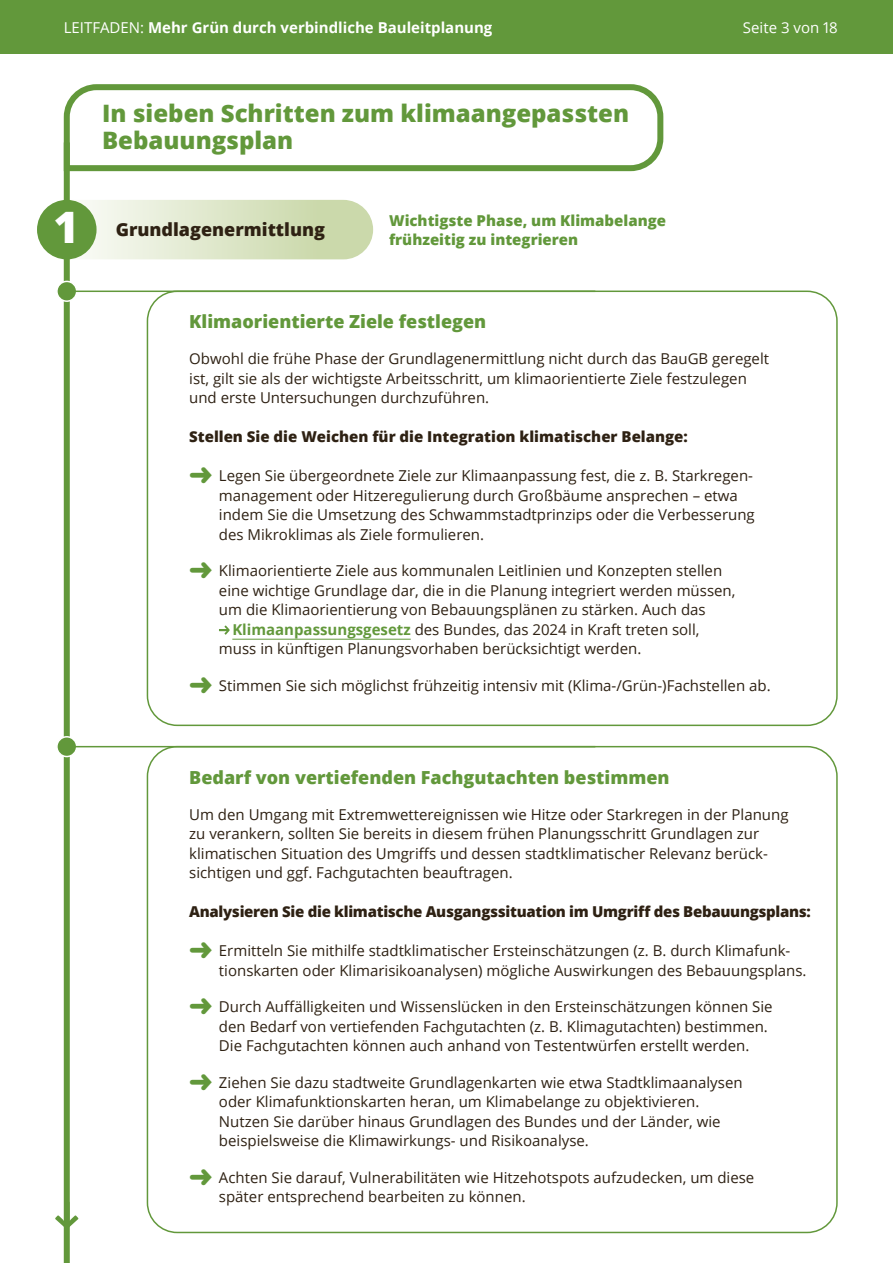
<style>
.page{position:relative;width:893px;height:1263px;background:#fff}
.page>*{position:absolute;margin:0;border:0;box-sizing:border-box;transform-origin:0 0}
.t1{font:800 43.35px "Open Sans";color:#fff}
.t2{font:800 24px/27px "Open Sans";color:#62983b}
.t3{font:800 18px "Open Sans";color:#62983b}
.t4{font:800 18px "Open Sans";color:#2e2113}
.Text_10_13_schwarz{font:15px/19.5px "Open Sans";color:#2e2113}
.t5{font:800 15px "Open Sans";letter-spacing:-.02em;color:#2e2113}
.t6{font:800 15px "Open Sans";color:#2e2113}
.t7{font:800 15px/19.5px "Open Sans";color:#62983b}
.t8{font:700 15px "Open Sans";color:#fff}
.t9{font:15px "Open Sans";color:#fff}
.s1{font-weight:400}
.s2{color:#62983b}
.s3{font-weight:700;color:#62983b}
</style>
<div class="page">
<div style="left:0;top:0;width:893px;height:54px;background:#62983b"></div>
<svg style="left:63px;top:84px;width:601px;height:90px"></svg>
<svg style="left:37px;top:200px;width:336px;height:59px;background:#dce5c8"></svg>
<div style="left:64px;top:142px;width:6px;height:1121px;background:#62983b"></div>
<div style="left:37px;top:200px;width:60px;height:59px;background:#62983b;border-radius:50%"></div>
<div style="left:57px;top:281px;width:20px;height:20px;background:#62983b;border-radius:50%"></div>
<div style="left:56px;top:281px;width:21px;height:21px;border:2px solid #fff;border-radius:50%"></div>
<hr style="left:67px;top:291px;width:528px;height:1px;background:#62983b">
<svg style="left:55px;top:1201px;width:23px;height:27px"></svg>
<hr style="left:232px;top:639px;width:179px;height:1px;background:#62983b">
<svg style="left:219px;top:625px;width:11px;height:10px"></svg>
<div style="left:57px;top:737px;width:20px;height:19px;background:#62983b;border-radius:50%"></div>
<div style="left:56px;top:736px;width:21px;height:21px;border:2px solid #fff;border-radius:50%"></div>
<hr style="left:67px;top:746px;width:528px;height:1px;background:#62983b">
<p class="t8" style="left:64px;top:17px;width:430px"><span class="s1">LEITFADEN:</span> Mehr Grün durch verbindliche Bauleitplanung</p>
<p class="t9" style="left:743px;top:18px;width:96px">Seite 3 von 18</p>
<p class="t2" style="left:102px;top:99px;width:528px">In sieben Schritten zum klimaangepassten<br>Bebauungsplan</p>
<p class="t1" style="left:54px;top:194px;width:27px">1</p>
<p class="t4" style="left:116px;top:215px;width:211px">Grundlagenermittlung</p>
<p class="t7" style="left:389px;top:210px;width:279px">Wichtigste Phase, um Klimabelange frühzeitig zu integrieren</p>
<p class="t3" style="left:189px;top:308px;width:299px">Klimaorientierte Ziele festlegen</p>
<p class="Text_10_13_schwarz" style="left:189px;top:349px;width:581px">Obwohl die frühe Phase der Grundlagenermittlung nicht durch das BauGB geregelt ist, gilt sie als der wichtigste Arbeitsschritt, um klimaorientierte Ziele festzulegen und erste Untersuchungen durchzuführen.</p>
<p class="t6" style="left:189px;top:425px;width:500px">Stellen Sie die Weichen für die Integration klimatischer Belange:</p>
<p class="Text_10_13_schwarz" style="left:219px;top:466px;width:537px;text-indent:-30px"><span class="s2">➜</span> Legen Sie übergeordnete Ziele zur Klimaanpassung fest, die z. B. Starkregen&shy;management oder Hitzeregulierung durch Großbäume ansprechen – etwa indem Sie die Umsetzung des Schwammstadtprinzips oder die Verbesserung des Mikroklimas als Ziele formulieren.</p>
<p class="Text_10_13_schwarz" style="left:189px;top:561px;width:535px"><span class="s2">➜</span> Klimaorientierte Ziele aus kommunalen Leitlinien und Konzepten stellen</p>
<p class="Text_10_13_schwarz" style="left:219px;top:580px;width:518px">eine wichtige Grundlage dar, die in die Planung integriert werden müssen,</p>
<p class="Text_10_13_schwarz" style="left:219px;top:600px;width:488px">um die Klimaorientierung von Bebauungsplänen zu stärken. Auch das</p>
<p class="Text_10_13_schwarz" style="left:232px;top:619px;width:469px"><span class="s3">Klimaanpassungsgesetz</span> des Bundes, das 2024 in Kraft treten soll,</p>
<p class="Text_10_13_schwarz" style="left:219px;top:639px;width:424px">muss in künftigen Planungsvorhaben berücksichtigt werden.</p>
<p class="Text_10_13_schwarz" style="left:189px;top:675px;width:583px"><span class="s2">➜</span> Stimmen Sie sich möglichst frühzeitig intensiv mit (Klima-/Grün-)Fachstellen ab.</p>
<p class="t3" style="left:189px;top:763px;width:482px">Bedarf von vertiefenden Fachgutachten bestimmen</p>
<p class="Text_10_13_schwarz" style="left:189px;top:804px;width:601px">Um den Umgang mit Extremwettereignissen wie Hitze oder Starkregen in der Planung zu verankern, sollten Sie bereits in diesem frühen Planungsschritt Grundlagen zur klimatischen Situation des Umgriffs und dessen stadtklimatischer Relevanz berück&shy;sichtigen und ggf. Fachgutachten beauftragen.</p>
<p class="t5" style="left:189px;top:900px;width:623px">Analysieren Sie die klimatische Ausgangssituation im Umgriff des Bebauungsplans:</p>
<p class="Text_10_13_schwarz" style="left:219px;top:940px;width:589px;text-indent:-30px"><span class="s2">➜</span> Ermitteln Sie mithilfe stadtklimatischer Ersteinschätzungen (z. B. durch Klimafunk&shy;tionskarten oder Klimarisikoanalysen) mögliche Auswirkungen des Bebauungsplans.</p>
<p class="Text_10_13_schwarz" style="left:219px;top:996px;width:555px;text-indent:-30px"><span class="s2">➜</span> Durch Auffälligkeiten und Wissenslücken in den Ersteinschätzungen können Sie den Bedarf von vertiefenden Fachgutachten (z. B. Klimagutachten) bestimmen.<br>Die Fachgutachten können auch anhand von Testentwürfen erstellt werden.</p>
<p class="Text_10_13_schwarz" style="left:219px;top:1072px;width:525px;text-indent:-30px"><span class="s2">➜</span> Ziehen Sie dazu stadtweite Grundlagenkarten wie etwa Stadtklimaanalysen oder Klimafunktionskarten heran, um Klimabelange zu objektivieren.<br>Nutzen Sie darüber hinaus Grundlagen des Bundes und der Länder, wie beispielsweise die Klimawirkungs- und Risikoanalyse.</p>
<p class="Text_10_13_schwarz" style="left:219px;top:1167px;width:537px;text-indent:-30px"><span class="s2">➜</span> Achten Sie darauf, Vulnerabilitäten wie Hitzehotspots aufzudecken, um diese später entsprechend bearbeiten zu können.</p>
</div>
